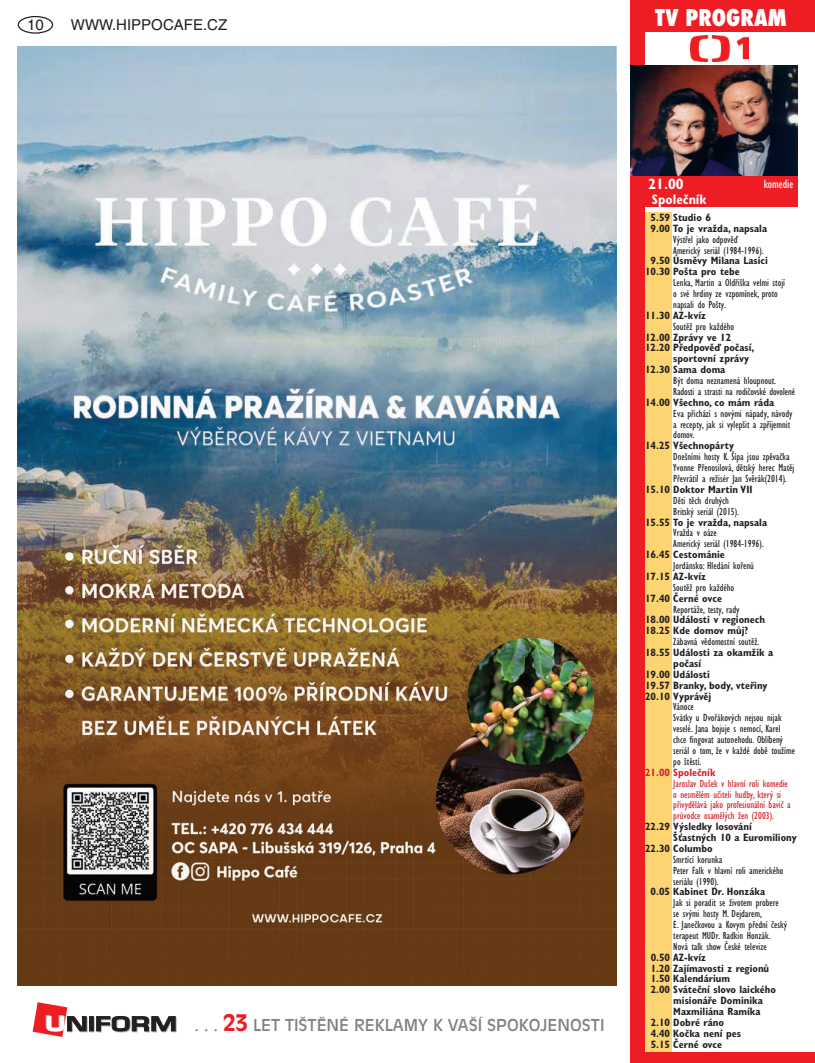
<style>
.page{position:relative;width:815px;height:1063px;background:#fff}
.page>*{position:absolute;margin:0;border:0;box-sizing:border-box;transform-origin:0 0}
.t1{font:800 condensed 22.5px "Futura";color:#fff}
.t2{font:16.25px "Antique Olive CE";color:#808285}
.t3{font:15px "Helvetica CE";color:#231f20}
.t4{font:700 condensed 15px "Gill Sans CE";color:#fff}
.t5{font:700 condensed 13.75px "Gill Sans CE";color:#fff}
.t6{font:condensed 12.5px "Gill Sans CE";color:#fff}
.t7{font:condensed 10.62px/10.9px "Gill Sans CE";color:#231f20}
.t8{font:700 condensed 10.62px/10.9px "Gill Sans CE";color:#231f20}
.t9{font:condensed 10.62px/10.9px "Gill Sans CE";color:#d1232a}
.t10{font:700 condensed 10.62px "Gill Sans CE";color:#d1232a}
.s1{font-weight:700;font-size:22.5px;color:#ee1d23}
</style>
<div class="page">
<div style="left:18px;top:16px;width:35px;height:18px;border:1px solid #231f20;border-radius:50%"></div>
<svg style="left:90px;top:1017px;width:5px;height:15px"></svg>
<svg style="left:89px;top:1016px;width:5px;height:15px"></svg>
<svg style="left:96px;top:1016px;width:81px;height:16px"></svg>
<svg style="left:33px;top:1002px;width:55px;height:35px"></svg>
<img style="left:18px;top:46px;width:599px;height:939px">
<div style="left:631px;top:0;width:184px;height:32px;background:#ee1d23"></div>
<div style="left:631px;top:175px;width:166px;height:32px;background:#ee1d23"></div>
<img style="left:690px;top:35px;width:58px;height:27px">
<div style="left:631px;top:0;width:14px;height:1063px;background:#ee1d23"></div>
<div style="left:631px;top:1052px;width:184px;height:11px;background:#ee1d23"></div>
<div style="left:645px;top:213px;width:26px;height:839px;background:#fdd472"></div>
<img style="left:631px;top:66px;width:166px;height:109px">
<h3 class="t3" style="left:27px;top:16px;width:18px">10</h3>
<h3 class="t3" style="left:71px;top:16px;width:158px">WWW.HIPPOCAFE.CZ</h3>
<h1 class="t1" style="left:655px;top:2px;width:133px">TV PROGRAM</h1>
<h2 class="t2" style="left:195px;top:1016px;width:411px">. . . <span class="s1">23</span> LET TIŠTĚNÉ REKLAMY K VAŠÍ SPOKOJENOSTI</h2>
<h3 class="t4" style="left:648px;top:175px;width:37px">21.00</h3>
<p class="t5" style="left:652px;top:191px;width:56px">Společník</p>
<p class="t6" style="left:764px;top:176px;width:31px">komedie</p>
<p class="t8" style="left:651px;top:212px;width:118px">5.59 Studio 6<br>9.00 To je vražda, napsala</p>
<p class="t7" style="left:673px;top:234px;width:92px">Výstřel jako odpověď<br>Americký seriál (1984-1996).</p>
<p class="t8" style="left:645px;top:255px;width:124px;text-indent:6px">9.50 Úsměvy Milana Lasici<br>10.30 Pošta pro tebe</p>
<p class="t7" style="left:673px;top:277px;width:113px">Lenka, Martin a Oldřiška velmi stojí o své hrdiny ze vzpomínek, proto napsali do Pošty.</p>
<p class="t8" style="left:645px;top:310px;width:62px">11.30 AZ-kvíz</p>
<p class="t7" style="left:673px;top:321px;width:62px">Soutěž pro každého</p>
<p class="t8" style="left:645px;top:332px;width:88px">12.00 Zprávy ve 12</p>
<p class="t8" style="left:645px;top:342px;width:111px">12.20 Předpověď počasí,</p>
<p class="t8" style="left:673px;top:353px;width:77px">sportovní zprávy</p>
<p class="t8" style="left:645px;top:364px;width:82px">12.30 Sama doma</p>
<p class="t7" style="left:673px;top:375px;width:123px">Být doma neznamená hloupnout.<br>Radosti a strasti na rodičovské dovolené</p>
<p class="t8" style="left:645px;top:397px;width:131px">14.00 Všechno, co mám ráda</p>
<p class="t7" style="left:673px;top:408px;width:121px">Eva přichází s novými nápady, návody a recepty, jak si vylepšit a zpříjemnit domov.</p>
<p class="t8" style="left:645px;top:440px;width:91px">14.25 Všechnopárty</p>
<p class="t7" style="left:673px;top:451px;width:123px">Dnešními hosty K. Šípa jsou zpěvačka<br>Yvonne Přenosilová, dětský herec Matěj<br>Převrátil a režisér Jan Svěrák(2014).</p>
<p class="t8" style="left:645px;top:484px;width:109px">15.10 Doktor Martin VII</p>
<p class="t7" style="left:673px;top:495px;width:67px">Děti těch druhých<br>Britský seriál (2015).</p>
<p class="t8" style="left:645px;top:517px;width:124px">15.55 To je vražda, napsala</p>
<p class="t7" style="left:673px;top:527px;width:92px">Vražda v oáze<br>Americký seriál (1984-1996).</p>
<p class="t8" style="left:645px;top:549px;width:81px">16.45 Cestománie</p>
<p class="t7" style="left:673px;top:560px;width:82px">Jordánsko: Hledání kořenů</p>
<p class="t8" style="left:645px;top:571px;width:62px">17.15 AZ-kvíz</p>
<p class="t7" style="left:673px;top:582px;width:62px">Soutěž pro každého</p>
<p class="t8" style="left:645px;top:593px;width:78px">17.40 Černé ovce</p>
<p class="t7" style="left:673px;top:604px;width:68px">Reportáže, testy, rady</p>
<p class="t8" style="left:645px;top:614px;width:121px">18.00 Události v regionech<br>18.25 Kde domov můj?</p>
<p class="t7" style="left:673px;top:636px;width:87px">Zábavná vědomostní soutěž.</p>
<p class="t8" style="left:645px;top:647px;width:130px">18.55 Události za okamžik a</p>
<p class="t8" style="left:673px;top:658px;width:29px">počasí</p>
<p class="t8" style="left:645px;top:669px;width:66px">19.00 Události</p>
<p class="t8" style="left:645px;top:680px;width:124px">19.57 Branky, body, vteřiny</p>
<p class="t8" style="left:645px;top:691px;width:68px">20.10 Vyprávěj</p>
<p class="t7" style="left:673px;top:702px;width:123px">Vánoce<br>Svátky u Dvořákových nejsou nijak veselé. Jana bojuje s nemocí, Karel chce fingovat autonehodu. Oblíbený seriál o tom, že v každé době toužíme po štěstí.</p>
<p class="t10" style="left:645px;top:766px;width:72px">21.00 Společník</p>
<p class="t9" style="left:673px;top:778px;width:119px">Jaroslav Dušek v hlavní roli komedie o nesmělém učiteli hudby, který si přivydělává jako profesionální bavič a průvodce osamělých žen (2003).</p>
<p class="t8" style="left:645px;top:821px;width:108px">22.29 Výsledky losování</p>
<p class="t8" style="left:673px;top:832px;width:125px">Šťastných 10 a Euromiliony</p>
<p class="t8" style="left:645px;top:843px;width:69px">22.30 Columbo</p>
<p class="t7" style="left:673px;top:854px;width:112px">Smrtící korunka<br>Peter Falk v hlavní roli amerického seriálu (1990).</p>
<p class="t8" style="left:651px;top:886px;width:116px">0.05 Kabinet Dr. Honzáka</p>
<p class="t7" style="left:673px;top:897px;width:115px">Jak si poradit se životem probere se svými hosty M. Dejdarem,<br>E. Janečkovou a Kovym přední český terapeut MUDr. Radkin Honzák.<br>Nová talk show České televize</p>
<p class="t8" style="left:651px;top:952px;width:57px">0.50 AZ-kvíz</p>
<p class="t8" style="left:651px;top:963px;width:120px">1.20 Zajímavosti z regionů</p>
<p class="t8" style="left:651px;top:973px;width:81px">1.50 Kalendárium</p>
<p class="t8" style="left:651px;top:984px;width:127px">2.00 Sváteční slovo laického</p>
<p class="t8" style="left:673px;top:995px;width:91px">misionáře Dominika</p>
<p class="t8" style="left:673px;top:1006px;width:89px">Maxmiliána Ramíka</p>
<p class="t8" style="left:651px;top:1017px;width:75px">2.10 Dobré ráno</p>
<p class="t8" style="left:651px;top:1028px;width:92px">4.40 Kočka není pes</p>
<p class="t8" style="left:651px;top:1039px;width:73px">5.15 Černé ovce</p>
</div>
